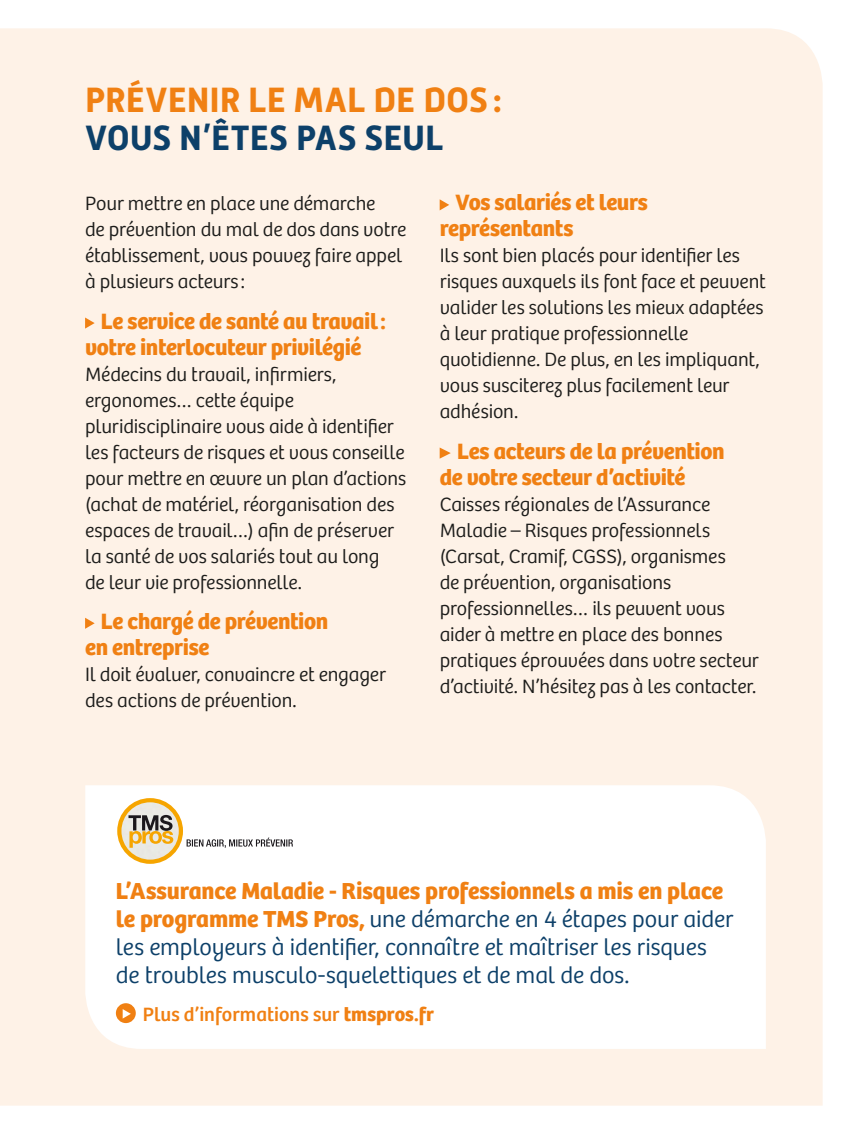
<style>
.page{position:relative;width:851px;height:1134px;background:#fff}
.page>*{position:absolute;margin:0;border:0;box-sizing:border-box;transform-origin:0 0}
.t1{font:700 36px "Mic 32 New";color:#f08013}
.t2{font:700 36px "Mic 32 New";color:#0d4069}
.t3{font:300 24px/28px "Bree";letter-spacing:-.005em;color:#0d4069}
.t4{font:700 23px/26px "Bree";letter-spacing:-.015em;color:#f08013}
.t5{font:300 20px/26px "Bree";letter-spacing:-.005em;color:#1d1d1b}
.t6{font:20px "Bree";letter-spacing:.005em;color:#f08013}
.s1{font-weight:700;color:#f08013}
.s2{font-weight:700}
</style>
<div class="page">
<div style="left:0;top:28px;width:822px;height:1078px;background:#fef2e7"></div>
<svg style="left:85px;top:785px;width:680px;height:264px"></svg>
<div style="left:116px;top:1003px;width:20px;height:20px;background:#f08013;border-radius:50%"></div>
<svg style="left:123px;top:1009px;width:8px;height:9px"></svg>
<img style="left:119px;top:800px;width:62px;height:62px;border-radius:31px">
<div style="left:117px;top:798px;width:66px;height:66px;border:4px solid #f6a500;border-radius:50%"></div>
<svg style="left:128px;top:815px;width:45px;height:33px"></svg>
<svg style="left:186px;top:838px;width:107px;height:10px"></svg>
<svg style="left:85px;top:317px;width:10px;height:12px"></svg>
<svg style="left:85px;top:618px;width:10px;height:11px"></svg>
<svg style="left:439px;top:199px;width:10px;height:11px"></svg>
<svg style="left:439px;top:447px;width:11px;height:12px"></svg>
<h1 class="t1" style="left:85px;top:79px;width:419px">PRÉVENIR LE MAL DE DOS:</h1>
<h1 class="t2" style="left:85px;top:117px;width:360px">VOUS N’ÊTES PAS SEUL</h1>
<p class="t5" style="left:85px;top:191px;width:323px">Pour mettre en place une démarche<br>de prévention du mal de dos dans votre établissement, vous pouvez faire appel à plusieurs acteurs :</p>
<p class="t4" style="left:85px;top:308px;width:302px;text-indent:16px">Le service de santé au travail: votre interlocuteur privilégié</p>
<p class="t5" style="left:85px;top:361px;width:322px">Médecins du travail, infirmiers, ergonomes… cette équipe pluridisciplinaire vous aide à identifier les facteurs de risques et vous conseille pour mettre en œuvre un plan d’actions (achat de matériel, réorganisation des espaces de travail…) afin de préserver la santé de vos salariés tout au long<br>de leur vie professionnelle.</p>
<p class="t4" style="left:85px;top:608px;width:244px;text-indent:16px">Le chargé de prévention en entreprise</p>
<p class="t5" style="left:85px;top:661px;width:302px">Il doit évaluer, convaincre et engager des actions de prévention.</p>
<p class="t4" style="left:439px;top:190px;width:209px;text-indent:16px">Vos salariés et leurs représentants</p>
<p class="t5" style="left:439px;top:243px;width:327px">Ils sont bien placés pour identifier les risques auxquels ils font face et peuvent valider les solutions les mieux adaptées à leur pratique professionnelle quotidienne. De plus, en les impliquant, vous susciterez plus facilement leur adhésion.</p>
<p class="t4" style="left:439px;top:438px;width:286px;text-indent:17px">Les acteurs de la prévention de votre secteur d’activité</p>
<p class="t5" style="left:439px;top:491px;width:320px">Caisses régionales de l’Assurance Maladie – Risques professionnels (Carsat, Cramif, CGSS), organismes<br>de prévention, organisations professionnelles… ils peuvent vous aider à mettre en place des bonnes pratiques éprouvées dans votre secteur d’activité. N’hésitez pas à les contacter.</p>
<p class="t3" style="left:116px;top:877px;width:618px"><span class="s1">L’Assurance Maladie - Risques professionnels a mis en place le programme TMS Pros,</span> une démarche en 4 étapes pour aider les employeurs à identifier, connaître et maîtriser les risques de troubles musculo-squelettiques et de mal de dos.</p>
<p class="t6" style="left:143px;top:1002px;width:293px">Plus d’informations sur <span class="s2">tmspros.fr</span></p>
</div>
